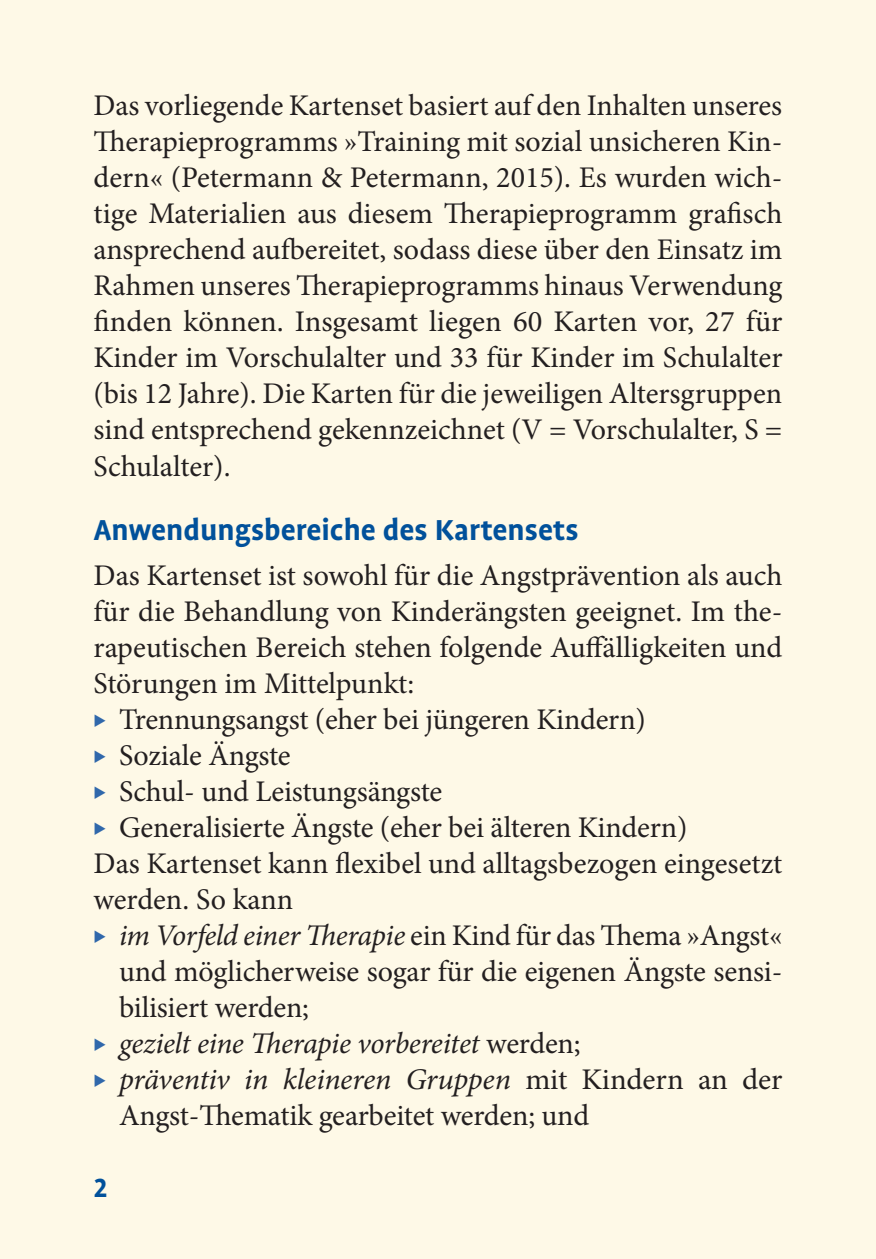
<style>
.page{position:relative;width:876px;height:1259px;background:#fef9e7}
.page>*{position:absolute;margin:0;border:0;box-sizing:border-box;transform-origin:0 0}
.t1{font:700 33px "Profile OT";color:#01519b}
.t2{font:30px/36px "Minion Pro";letter-spacing:-.005em;color:#231f20;text-align:justify}
.t3{font:italic 30px "Minion Pro";letter-spacing:-.015em;color:#231f20}
.t4{font:700 30px "Profile OT";color:#01519b}
.s1{font-style:italic}
.s2{font-style:normal}
</style>
<div class="page">
<p class="t2" style="left:94px;top:88px;width:690px">Das vorliegende Kartenset basiert auf den Inhalten unseres Therapieprogramms »Training mit sozial unsicheren Kin&shy;dern« (Petermann &amp; Petermann, 2015). Es wurden wich&shy;tige Materialien aus diesem Therapieprogramm grafisch ansprechend aufbereitet, sodass diese über den Einsatz im Rahmen unseres Therapieprogramms hinaus Verwendung finden können. Insgesamt liegen 60 Karten vor, 27 für Kinder im Vorschulalter und 33 für Kinder im Schulalter (bis 12 Jahre). Die Karten für die jeweiligen Altersgruppen sind entsprechend gekennzeichnet (V = Vorschulalter, S = Schulalter).</p>
<p class="t1" style="left:94px;top:512px;width:487px">Anwendungsbereiche des Kartensets</p>
<p class="t2" style="left:94px;top:557px;width:690px">Das Kartenset ist sowohl für die Angstprävention als auch</p>
<p class="t2" style="left:94px;top:593px;width:690px">für die Behandlung von Kinderängsten geeignet. Im the-</p>
<p class="t2" style="left:94px;top:629px;width:690px">rapeutischen Bereich stehen folgende Auffälligkeiten und</p>
<p class="t2" style="left:94px;top:665px;width:322px">Störungen im Mittelpunkt:</p>
<p class="t2" style="left:119px;top:701px;width:528px">Trennungsangst (eher bei jüngeren Kindern)</p>
<p class="t2" style="left:119px;top:737px;width:173px">Soziale Ängste</p>
<p class="t2" style="left:119px;top:773px;width:325px">Schul- und Leistungsängste</p>
<p class="t2" style="left:119px;top:809px;width:570px">Generalisierte Ängste (eher bei älteren Kindern)</p>
<p class="t2" style="left:94px;top:845px;width:690px">Das Kartenset kann flexibel und alltagsbezogen eingesetzt</p>
<p class="t2" style="left:94px;top:881px;width:201px">werden. So kann</p>
<p class="t2" style="left:119px;top:917px;width:665px"><span class="s1">im Vorfeld einer Therapie</span> ein Kind für das Thema »Angst«</p>
<p class="t2" style="left:119px;top:953px;width:665px">und möglicherweise sogar für die eigenen Ängste sensi-</p>
<p class="t2" style="left:119px;top:989px;width:192px">bilisiert werden;</p>
<p class="t3" style="left:119px;top:1022px;width:463px">gezielt eine Therapie vorbereitet <span class="s2">werden;</span></p>
<p class="t3" style="left:119px;top:1058px;width:665px">präventiv in kleineren Gruppen <span class="s2">mit Kindern an der</span></p>
<p class="t2" style="left:119px;top:1097px;width:472px">Angst-Thematik gearbeitet werden; und</p>
<p class="t4" style="left:94px;top:1172px;width:16px">2</p>
</div>
